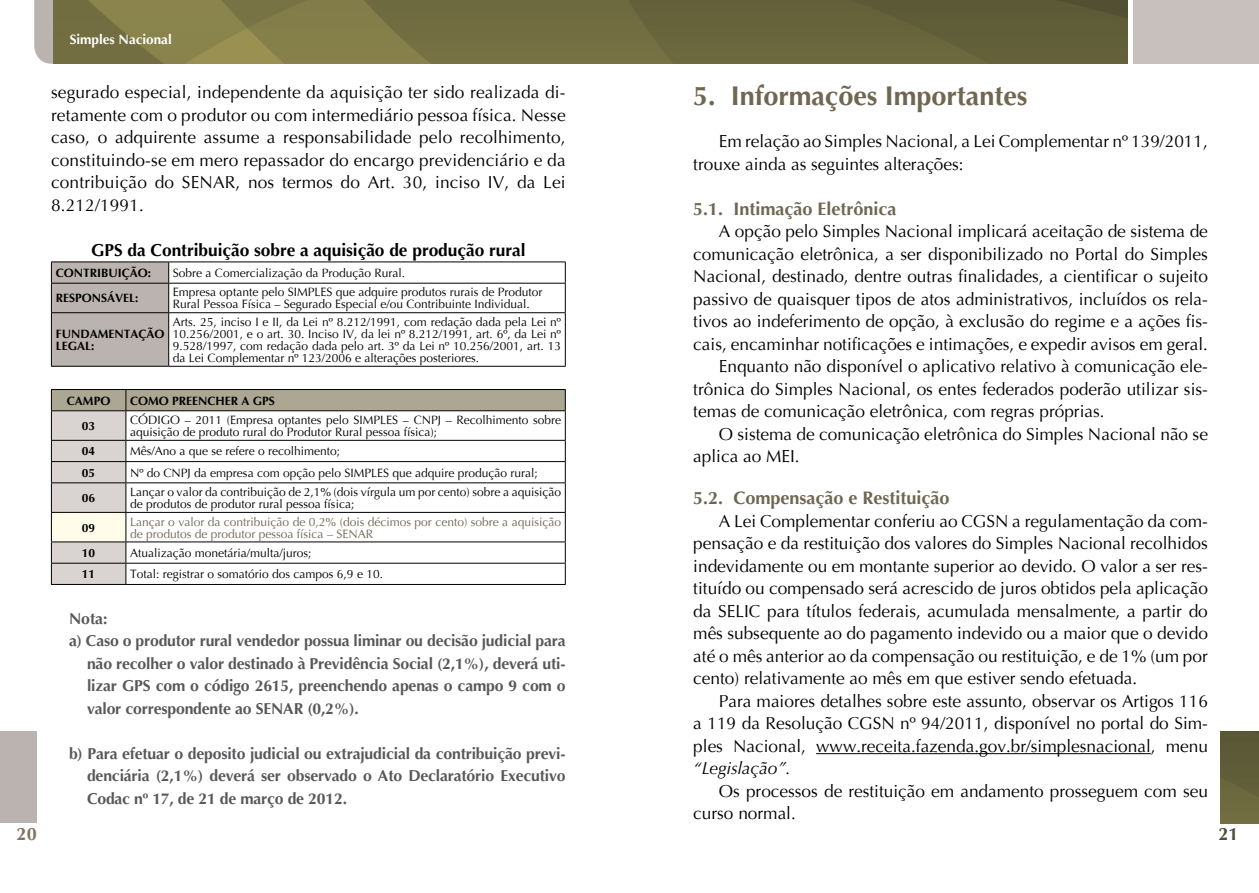
<style>
.page{position:relative;width:1259px;height:893px;background:#fff}
.page>*{position:absolute;margin:0;border:0;box-sizing:border-box;transform-origin:0 0}
.t1{font:700 27px "Optima";color:#706752}
.t2{font:700 18px "Optima";color:#706752}
.t3{font:700 18px "Optima";color:#7f7461}
.t4{font:700 18px "Optima";color:#51503c}
.t5{font:17.25px/22.5px "Optima";color:#000;text-align:justify}
.t6{font:700 17.25px "Optima";color:#000}
.t7{font:italic 17.25px "Optima";color:#000}
.t8{font:700 15.75px/22.5px "Optima";letter-spacing:-.01em;color:#58585b;text-align:justify}
.t9{font:700 13.5px "Optima";color:#fff}
.t10{font:12px/12px "Optima";color:#000}
.t11{font:12px/12px "Optima";color:#706752}
.t12{font:700 12px/12px "Optima";color:#000}
</style>
<div class="page">
<img style="left:1221px;top:731px;width:38px;height:92px">
<div style="left:0;top:731px;width:37px;height:92px;background:#bbb3af"></div>
<svg style="left:34px;top:0;width:19px;height:64px"></svg>
<img style="left:53px;top:0;width:1074px;height:64px">
<div style="left:1133px;top:0;width:126px;height:64px;background:#c7c0bd"></div>
<svg style="left:565px;top:263px;width:1px;height:49px"></svg>
<hr style="left:169px;top:262px;width:397px;height:1px;background:#000">
<hr style="left:169px;top:283px;width:397px;height:1px;background:#000">
<hr style="left:169px;top:312px;width:397px;height:1px;background:#000">
<hr style="left:51px;top:366px;width:118px;height:1px;background:#000">
<hr style="left:169px;top:366px;width:397px;height:1px;background:#000">
<div style="left:51px;top:262px;width:118px;height:104px;background:#bbb3af"></div>
<hr style="left:51px;top:313px;width:1px;height:53px;background:#000">
<hr style="left:168px;top:313px;width:1px;height:53px;background:#000">
<hr style="left:565px;top:313px;width:1px;height:53px;background:#000">
<hr style="left:51px;top:584px;width:75px;height:1px;background:#000">
<hr style="left:126px;top:584px;width:440px;height:1px;background:#000">
<svg style="left:51px;top:389px;width:515px;height:195px"></svg>
<hr style="left:816px;top:753px;width:334px;height:1px;background:#000">
<p class="t9" style="left:70px;top:31px;width:104px">Simples Nacional</p>
<p class="t5" style="left:51px;top:81px;width:516px">segurado especial, independente da aquisição ter sido realizada di&shy;retamente com o produtor ou com intermediário pessoa física. Nesse caso, o adquirente assume a responsabilidade pelo recolhimento, constituindo-se em mero repassador do encargo previdenciário e da contribuição do SENAR, nos termos do Art. 30, inciso IV, da Lei 8.212/1991.</p>
<p class="t6" style="left:91px;top:239px;width:436px">GPS da Contribuição sobre a aquisição de produção rural</p>
<p class="t12" style="left:56px;top:267px;width:97px">CONTRIBUIÇÃO:</p>
<p class="t10" style="left:173px;top:267px;width:234px">Sobre a Comercialização da Produção Rural.</p>
<p class="t12" style="left:56px;top:293px;width:84px">RESPONSÁVEL:</p>
<p class="t10" style="left:173px;top:287px;width:371px">Empresa optante pelo SIMPLES que adquire produtos rurais de Produtor<br>Rural Pessoa Física – Segurado Especial e/ou Contribuinte Individual.</p>
<p class="t12" style="left:56px;top:328px;width:110px">FUNDAMENTAÇÃO<br>LEGAL:</p>
<p class="t10" style="left:173px;top:316px;width:389px;text-align:justify">Arts. 25, inciso I e II, da Lei nº 8.212/1991, com redação dada pela Lei nº 10.256/2001, e o art. 30. Inciso IV, da lei nº 8.212/1991, art. 6º, da Lei nº 9.528/1997, com redação dada pelo art. 3º da Lei nº 10.256/2001, art. 13 da Lei Complementar nº 123/2006 e alterações posteriores.</p>
<p class="t12" style="left:67px;top:395px;width:45px">CAMPO</p>
<p class="t12" style="left:130px;top:395px;width:146px">COMO PREENCHER A GPS</p>
<p class="t12" style="left:82px;top:420px;width:15px">03</p>
<p class="t10" style="left:130px;top:414px;width:432px">CÓDIGO – 2011 (Empresa optantes pelo SIMPLES – CNPJ – Recolhimento sobre aquisição de produto rural do Produtor Rural pessoa física);</p>
<p class="t12" style="left:82px;top:446px;width:15px">04</p>
<p class="t10" style="left:130px;top:446px;width:212px">Mês/Ano a que se refere o recolhimento;</p>
<p class="t12" style="left:82px;top:467px;width:15px">05</p>
<p class="t10" style="left:130px;top:467px;width:409px">Nº do CNPJ da empresa com opção pelo SIMPLES que adquire produção rural;</p>
<p class="t12" style="left:82px;top:492px;width:15px">06</p>
<p class="t10" style="left:130px;top:486px;width:432px">Lançar o valor da contribuição de 2,1% (dois vírgula um por cento) sobre a aquisição de produtos de produtor rural pessoa física;</p>
<p class="t12" style="left:82px;top:522px;width:15px">09</p>
<p class="t11" style="left:130px;top:516px;width:432px">Lançar o valor da contribuição de 0,2% (dois décimos por cento) sobre a aquisição de produtos de produtor pessoa física – SENAR</p>
<p class="t12" style="left:82px;top:547px;width:15px">10</p>
<p class="t10" style="left:130px;top:547px;width:183px">Atualização monetária/multa/juros;</p>
<p class="t12" style="left:82px;top:568px;width:15px">11</p>
<p class="t10" style="left:130px;top:568px;width:254px">Total: registrar o somatório dos campos 6,9 e 10.</p>
<p class="t8" style="left:69px;top:607px;width:40px">Nota:</p>
<p class="t8" style="left:69px;top:630px;width:498px">a) Caso o produtor rural vendedor possua liminar ou decisão judicial para</p>
<p class="t8" style="left:87px;top:652px;width:480px">não recolher o valor destinado à Previdência Social (2,1%), deverá uti-</p>
<p class="t8" style="left:87px;top:675px;width:480px">lizar GPS com o código 2615, preenchendo apenas o campo 9 com o</p>
<p class="t8" style="left:87px;top:697px;width:273px">valor correspondente ao SENAR (0,2%).</p>
<p class="t8" style="left:87px;top:742px;width:480px;text-indent:-18px">b) Para efetuar o deposito judicial ou extrajudicial da contribuição previ&shy;denciária (2,1%) deverá ser observado o Ato Declaratório Executivo Codac nº 17, de 21 de março de 2012.</p>
<h1 class="t1" style="left:693px;top:79px;width:336px">5. Informações Importantes</h1>
<p class="t5" style="left:693px;top:131px;width:516px;text-indent:26px">Em relação ao Simples Nacional, a Lei Complementar nº 139/2011, trouxe ainda as seguintes alterações:</p>
<p class="t2" style="left:693px;top:197px;width:205px">5.1. Intimação Eletrônica</p>
<p class="t5" style="left:719px;top:221px;width:490px">A opção pelo Simples Nacional implicará aceitação de sistema de</p>
<p class="t5" style="left:693px;top:243px;width:516px">comunicação eletrônica, a ser disponibilizado no Portal do Simples</p>
<p class="t5" style="left:693px;top:266px;width:516px">Nacional, destinado, dentre outras finalidades, a cientificar o sujeito</p>
<p class="t5" style="left:693px;top:288px;width:516px">passivo de quaisquer tipos de atos administrativos, incluídos os rela-</p>
<p class="t5" style="left:693px;top:311px;width:516px">tivos ao indeferimento de opção, à exclusão do regime e a ações fis-</p>
<p class="t5" style="left:693px;top:333px;width:516px">cais, encaminhar notificações e intimações, e expedir avisos em geral.</p>
<p class="t5" style="left:719px;top:356px;width:490px">Enquanto não disponível o aplicativo relativo à comunicação ele-</p>
<p class="t5" style="left:693px;top:378px;width:516px">trônica do Simples Nacional, os entes federados poderão utilizar sis-</p>
<p class="t5" style="left:693px;top:401px;width:413px">temas de comunicação eletrônica, com regras próprias.</p>
<p class="t5" style="left:719px;top:423px;width:490px">O sistema de comunicação eletrônica do Simples Nacional não se</p>
<p class="t5" style="left:693px;top:446px;width:108px">aplica ao MEI.</p>
<p class="t2" style="left:693px;top:487px;width:258px">5.2. Compensação e Restituição</p>
<p class="t5" style="left:693px;top:510px;width:516px;text-indent:26px">A Lei Complementar conferiu ao CGSN a regulamentação da com&shy;pensação e da restituição dos valores do Simples Nacional recolhidos indevidamente ou em montante superior ao devido. O valor a ser res&shy;tituído ou compensado será acrescido de juros obtidos pela aplicação da SELIC para títulos federais, acumulada mensalmente, a partir do mês subsequente ao do pagamento indevido ou a maior que o devido até o mês anterior ao da compensação ou restituição, e de 1% (um por cento) relativamente ao mês em que estiver sendo efetuada.</p>
<p class="t5" style="left:693px;top:690px;width:516px;text-indent:26px">Para maiores detalhes sobre este assunto, observar os Artigos 116 a 119 da Resolução CGSN nº 94/2011, disponível no portal do Sim&shy;ples Nacional, www.receita.fazenda.gov.br/simplesnacional, menu</p>
<p class="t7" style="left:693px;top:758px;width:99px">“Legislação”.</p>
<p class="t5" style="left:693px;top:780px;width:516px;text-indent:26px">Os processos de restituição em andamento prosseguem com seu curso normal.</p>
<p class="t3" style="left:17px;top:822px;width:22px">20</p>
<p class="t4" style="left:1218px;top:822px;width:22px">21</p>
</div>
